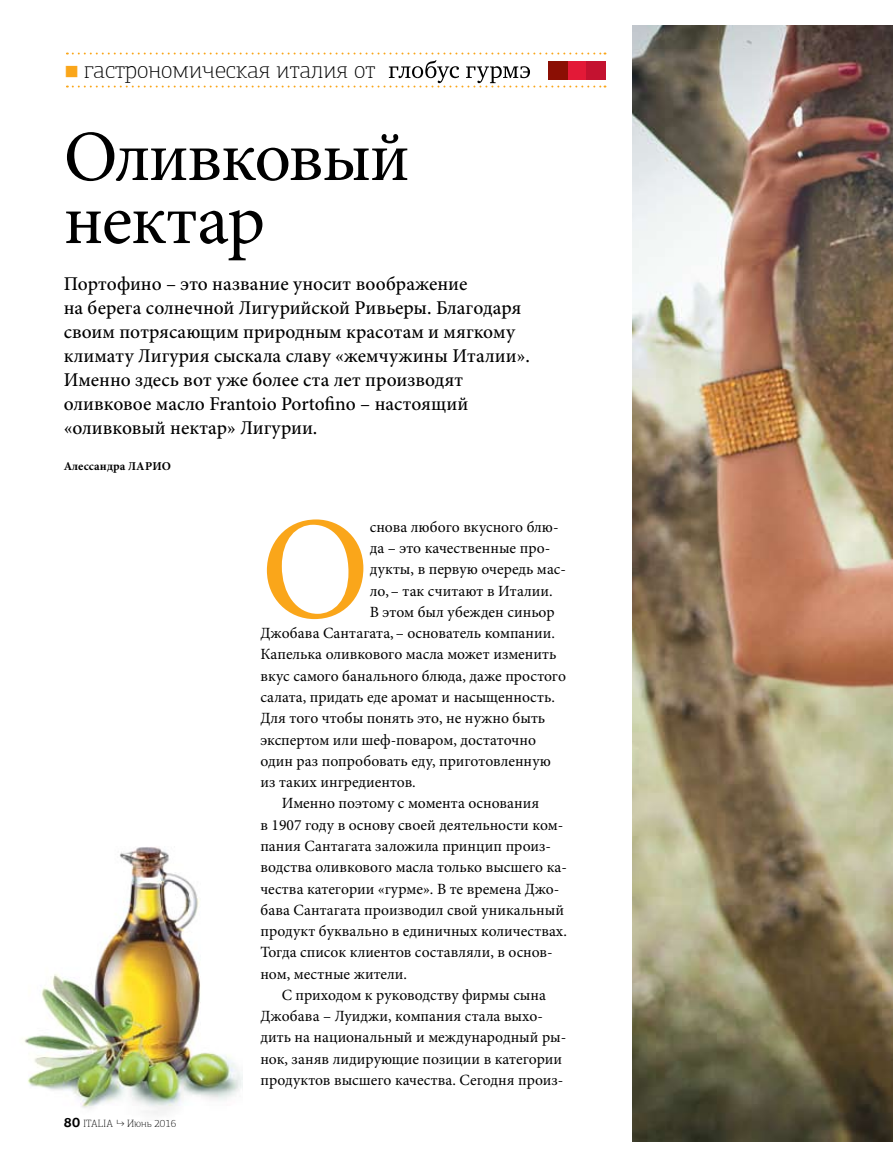
<style>
.page{position:relative;width:893px;height:1170px;background:#fff}
.page>*{position:absolute;margin:0;border:0;box-sizing:border-box;transform-origin:0 0}
.t1{font:146.4px "Minion Pro";color:#faa61a}
.t2{font:72px/63px "Minion Pro";letter-spacing:-.02em;color:#000}
.t3{font:100 24px "PF Agora Slab Pro";color:#000}
.t4{font:500 19.5px/24px "Minion Pro";color:#000}
.t5{font:15.6px "Minion Pro";color:#000}
.t6{font:700 12px "Minion Pro";letter-spacing:.01em;color:#000}
.t7{font:100 10.5px "PF Agora Slab Pro";color:#000}
.s1{font-size:18px;color:#faa61a}
.s2{font-weight:700;font-size:13.5px}
</style>
<div class="page">
<img style="left:24px;top:847px;width:219px;height:268px">
<svg style="left:67px;top:53px;width:538px;height:1px"></svg>
<svg style="left:67px;top:60px;width:538px;height:27px"></svg>
<div style="left:549px;top:61px;width:19px;height:19px;background:#8b0f04"></div>
<div style="left:568px;top:61px;width:18px;height:19px;background:#e31937"></div>
<div style="left:586px;top:61px;width:19px;height:19px;background:#c41230"></div>
<img style="left:632px;top:25px;width:261px;height:1116px">
<h3 class="t3" style="left:64px;top:56px;width:313px"><span class="s1">■</span> гастрономическая италия от</h3>
<h2 class="t2" style="left:64px;top:126px;width:347px">Оливковый нектар</h2>
<p class="t4" style="left:64px;top:272px;width:468px">Портофино – это название уносит воображение<br>на берега солнечной Лигурийской Ривьеры. Благодаря своим потрясающим природным красотам и мягкому климату Лигурия сыскала славу «жемчужины Италии».<br>Именно здесь вот уже более ста лет производят оливковое масло Frantoio Portofino – настоящий «оливковый нектар» Лигурии.</p>
<p class="t6" style="left:64px;top:457px;width:109px">Алессандра Ларио</p>
<p class="t7" style="left:64px;top:1117px;width:114px"><span class="s2">80</span> Italia ↳ Июнь 2016</p>
<h1 class="t1" style="left:260px;top:472px;width:111px">О</h1>
<p class="t5" style="left:370px;top:516px;width:190px">снова любого вкусного блю-</p>
<p class="t5" style="left:370px;top:537px;width:182px">да – это качественные про-</p>
<p class="t5" style="left:370px;top:559px;width:198px">дукты, в первую очередь мас-</p>
<p class="t5" style="left:370px;top:580px;width:184px">ло,– так считают в Италии.</p>
<p class="t5" style="left:370px;top:601px;width:186px">В этом был убежден синьор</p>
<p class="t5" style="left:260px;top:622px;width:296px">Джобава Сантагата,– основатель компании.</p>
<p class="t5" style="left:260px;top:644px;width:297px">Капелька оливкового масла может изменить</p>
<p class="t5" style="left:260px;top:665px;width:307px">вкус самого банального блюда, даже простого</p>
<p class="t5" style="left:260px;top:686px;width:296px">салата, придать еде аромат и насыщенность.</p>
<p class="t5" style="left:260px;top:707px;width:286px">Для того чтобы понять это, не нужно быть</p>
<p class="t5" style="left:260px;top:729px;width:277px">экспертом или шеф-поваром, достаточно</p>
<p class="t5" style="left:260px;top:750px;width:292px">один раз попробовать еду, приготовленную</p>
<p class="t5" style="left:260px;top:771px;width:157px">из таких ингредиентов.</p>
<p class="t5" style="left:282px;top:792px;width:259px">Именно поэтому с момента основания</p>
<p class="t5" style="left:260px;top:814px;width:304px">в 1907 году в основу своей деятельности ком-</p>
<p class="t5" style="left:260px;top:835px;width:292px">пания Сантагата заложила принцип произ-</p>
<p class="t5" style="left:260px;top:856px;width:308px">водства оливкового масла только высшего ка-</p>
<p class="t5" style="left:260px;top:878px;width:300px">чества категории «гурме». В те времена Джо-</p>
<p class="t5" style="left:260px;top:899px;width:305px">бава Сантагата производил свой уникальный</p>
<p class="t5" style="left:260px;top:920px;width:308px">продукт буквально в единичных количествах.</p>
<p class="t5" style="left:260px;top:941px;width:294px">Тогда список клиентов составляли, в основ-</p>
<p class="t5" style="left:260px;top:963px;width:148px">ном, местные жители.</p>
<p class="t5" style="left:282px;top:984px;width:266px">С приходом к руководству фирмы сына</p>
<p class="t5" style="left:260px;top:1005px;width:284px">Джобава – Луиджи, компания стала выхо-</p>
<p class="t5" style="left:260px;top:1026px;width:307px">дить на национальный и международный ры-</p>
<p class="t5" style="left:260px;top:1048px;width:303px">нок, заняв лидирующие позиции в категории</p>
<p class="t5" style="left:260px;top:1069px;width:304px">продуктов высшего качества. Сегодня произ-</p>
</div>
